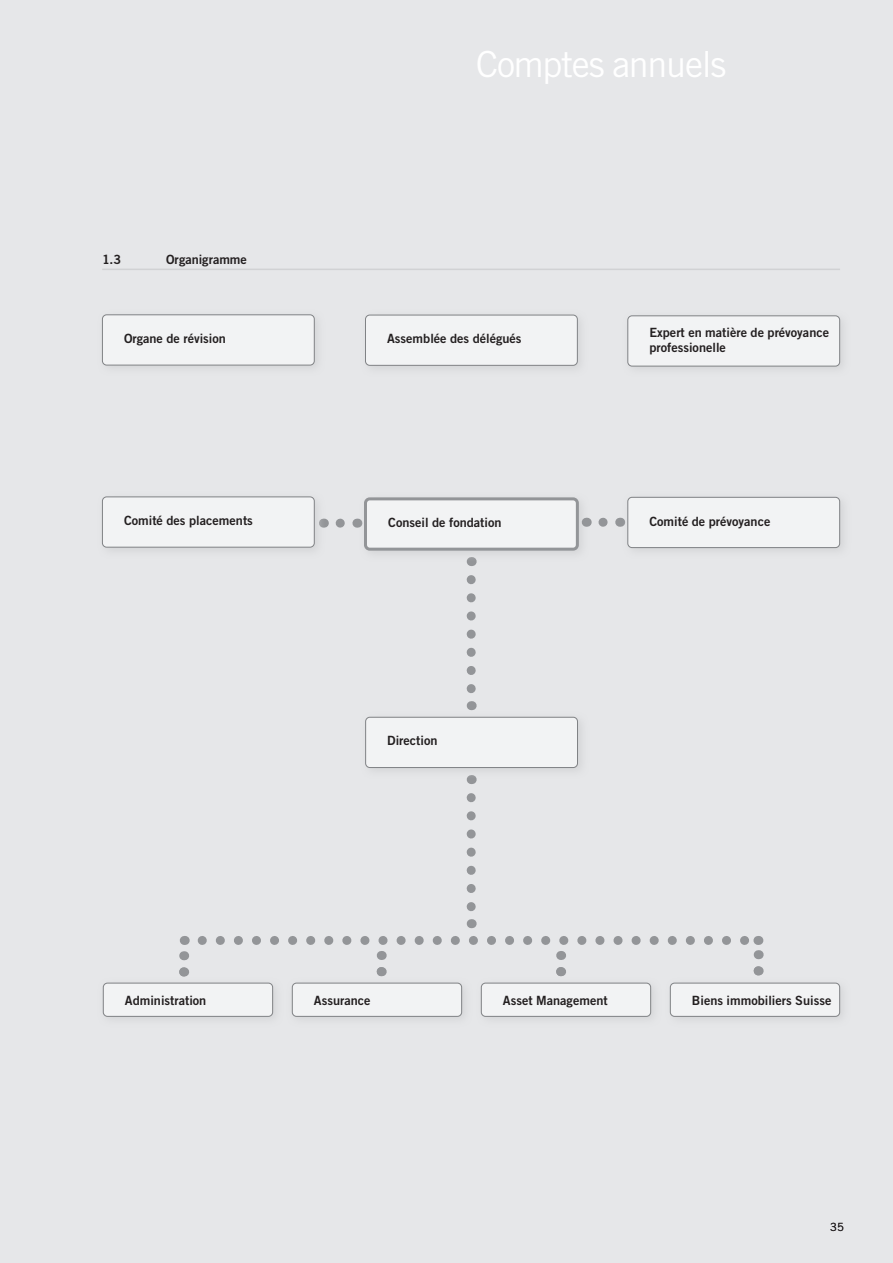
<style>
.page{position:relative;width:893px;height:1263px;background:#e6e7e9}
.page>*{position:absolute;margin:0;border:0;box-sizing:border-box;transform-origin:0 0}
.t1{font:36px "Trade Gothic LT Std";letter-spacing:-.035em;color:#fff}
.t2{font:12.75px/15px "Trade Gothic LT Std Bd 2";color:#231f20}
.t3{font:11.25px "Trade Gothic LT Std";color:#231f20}
</style>
<div class="page">
<hr style="left:102px;top:269px;width:738px;height:1px;background:#d1d2d4">
<svg style="left:340px;top:519px;width:5px;height:9px"></svg>
<svg style="left:467px;top:580px;width:9px;height:130px"></svg>
<div style="left:360px;top:309px;width:229px;height:68px;background:#e2e3e5"></div>
<div style="left:365px;top:315px;width:212px;height:50px;background:#f2f3f4;border-radius:4px"></div>
<div style="left:365px;top:315px;width:213px;height:51px;border:1px solid #808285;border-radius:4px"></div>
<div style="left:359px;top:492px;width:231px;height:70px;background:#e2e3e5"></div>
<div style="left:365px;top:499px;width:212px;height:50px;background:#f2f3f4;border-radius:4px"></div>
<div style="left:364px;top:497px;width:215px;height:54px;border:3px solid #939598;border-radius:4px"></div>
<div style="left:97px;top:491px;width:229px;height:68px;background:#d1d2d4;opacity:.85"></div>
<div style="left:102px;top:497px;width:212px;height:50px;background:#f2f3f4;border-radius:4px"></div>
<div style="left:102px;top:496px;width:213px;height:51px;border:1px solid #808285;border-radius:4px"></div>
<div style="left:102px;top:315px;width:212px;height:50px;background:#f2f3f4;border-radius:4px"></div>
<div style="left:102px;top:314px;width:213px;height:51px;border:1px solid #808285;border-radius:4px"></div>
<svg style="left:467px;top:798px;width:9px;height:130px"></svg>
<div style="left:622px;top:310px;width:229px;height:68px;background:#d1d2d4;opacity:.85"></div>
<div style="left:628px;top:316px;width:212px;height:50px;background:#f2f3f4;border-radius:4px"></div>
<div style="left:627px;top:315px;width:213px;height:51px;border:1px solid #808285;border-radius:4px"></div>
<div style="left:360px;top:711px;width:229px;height:68px;background:#d1d2d4;opacity:.85"></div>
<div style="left:366px;top:717px;width:211px;height:50px;background:#f2f3f4;border-radius:4px"></div>
<div style="left:365px;top:717px;width:213px;height:51px;border:1px solid #808285;border-radius:4px"></div>
<div style="left:286px;top:977px;width:187px;height:51px;background:#d1d2d4;opacity:.85"></div>
<div style="left:292px;top:983px;width:170px;height:33px;background:#f2f3f4;border-radius:4px"></div>
<div style="left:292px;top:983px;width:170px;height:34px;border:1px solid #808285;border-radius:4px"></div>
<div style="left:97px;top:977px;width:187px;height:51px;background:#d1d2d4;opacity:.85"></div>
<div style="left:103px;top:983px;width:170px;height:33px;background:#f2f3f4;border-radius:4px"></div>
<div style="left:103px;top:983px;width:170px;height:34px;border:1px solid #808285;border-radius:4px"></div>
<div style="left:664px;top:977px;width:187px;height:51px;background:#d1d2d4;opacity:.85"></div>
<div style="left:670px;top:983px;width:170px;height:33px;background:#f2f3f4;border-radius:4px"></div>
<div style="left:670px;top:983px;width:170px;height:34px;border:1px solid #808285;border-radius:4px"></div>
<div style="left:475px;top:977px;width:187px;height:51px;background:#d1d2d4;opacity:.85"></div>
<div style="left:481px;top:983px;width:170px;height:33px;background:#f2f3f4;border-radius:4px"></div>
<div style="left:481px;top:983px;width:170px;height:34px;border:1px solid #808285;border-radius:4px"></div>
<svg style="left:179px;top:951px;width:9px;height:25px"></svg>
<svg style="left:202px;top:936px;width:561px;height:40px"></svg>
<svg style="left:603px;top:518px;width:5px;height:9px"></svg>
<div style="left:622px;top:491px;width:229px;height:68px;background:#d1d2d4;opacity:.85"></div>
<div style="left:628px;top:497px;width:212px;height:51px;background:#f2f3f4;border-radius:4px"></div>
<div style="left:627px;top:497px;width:213px;height:51px;border:1px solid #808285;border-radius:4px"></div>
<p class="t2" style="left:102px;top:252px;width:21px">1.3</p>
<p class="t2" style="left:166px;top:252px;width:82px">Organigramme</p>
<h1 class="t1" style="left:476px;top:42px;width:252px">Comptes annuels</h1>
<p class="t2" style="left:124px;top:331px;width:103px">Organe de révision</p>
<p class="t2" style="left:649px;top:325px;width:181px">Expert en matière de prévoyance professionelle</p>
<p class="t2" style="left:387px;top:331px;width:136px">Assemblée des délégués</p>
<p class="t2" style="left:124px;top:513px;width:130px">Comité des placements</p>
<p class="t2" style="left:388px;top:515px;width:115px">Conseil de fondation</p>
<p class="t2" style="left:387px;top:733px;width:52px">Direction</p>
<p class="t2" style="left:649px;top:513px;width:123px">Comité de prévoyance</p>
<p class="t2" style="left:125px;top:992px;width:83px">Administration</p>
<p class="t2" style="left:314px;top:992px;width:58px">Assurance</p>
<p class="t2" style="left:503px;top:992px;width:106px">Asset Management</p>
<p class="t2" style="left:692px;top:992px;width:141px">Biens immobiliers Suisse</p>
<p class="t3" style="left:830px;top:1220px;width:15px">35</p>
</div>
